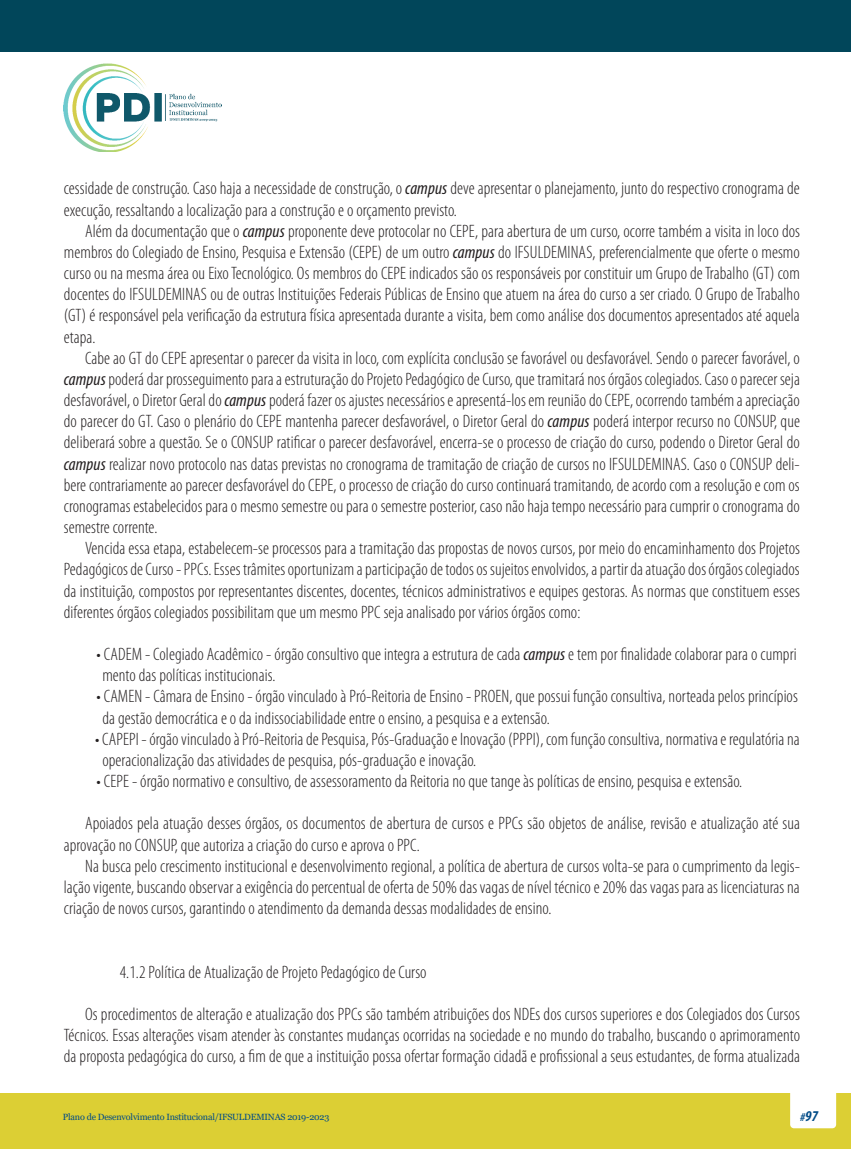
<style>
.page{position:relative;width:851px;height:1149px;background:#fff}
.page>*{position:absolute;margin:0;border:0;box-sizing:border-box;transform-origin:0 0}
.t1{font:300 condensed 18px/21.1px "Myriad Pro";letter-spacing:.005em;color:#231f20}
.t2{font:italic 700 condensed 15px "Myriad Pro";color:#004b87}
.t3{font:9px "Georgia";letter-spacing:-.02em;color:#004b87}
.s1{font-weight:400;font-style:italic}
.s2{font-size:12px}
</style>
<div class="page">
<div style="left:0;top:1093px;width:850px;height:55px;background:#dccf34"></div>
<div style="left:790px;top:1077px;width:46px;height:50px;background:#fff;border-radius:4px"></div>
<div style="left:0;top:0;width:850px;height:52px;background:#01465a"></div>
<img style="left:64px;top:64px;width:157px;height:88px">
<p class="t1" style="left:64px;top:178px;width:737px">cessidade de construção. Caso haja a necessidade de construção, o <span class="s1">campus</span> deve apresentar o planejamento, junto do respectivo cronograma de execução, ressaltando a localização para a construção e o orçamento previsto.</p>
<p class="t1" style="left:64px;top:220px;width:737px;text-align:justify;text-indent:21px">Além da documentação que o <span class="s1">campus</span> proponente deve protocolar no CEPE, para abertura de um curso, ocorre também a visita in loco dos membros do Colegiado de Ensino, Pesquisa e Extensão (CEPE) de um outro <span class="s1">campus</span> do IFSULDEMINAS, preferencialmente que oferte o mesmo curso ou na mesma área ou Eixo Tecnológico. Os membros do CEPE indicados são os responsáveis por constituir um Grupo de Trabalho (GT) com docentes do IFSULDEMINAS ou de outras Instituições Federais Públicas de Ensino que atuem na área do curso a ser criado. O Grupo de Trabalho (GT) é responsável pela verificação da estrutura física apresentada durante a visita, bem como análise dos documentos apresentados até aquela etapa.</p>
<p class="t1" style="left:64px;top:347px;width:737px;text-align:justify;text-indent:21px">Cabe ao GT do CEPE apresentar o parecer da visita in loco, com explícita conclusão se favorável ou desfavorável. Sendo o parecer favorável, o <span class="s1">campus</span> poderá dar prosseguimento para a estruturação do Projeto Pedagógico de Curso, que tramitará nos órgãos colegiados. Caso o parecer seja desfavorável, o Diretor Geral do <span class="s1">campus</span> poderá fazer os ajustes necessários e apresentá-los em reunião do CEPE, ocorrendo também a apreciação do parecer do GT. Caso o plenário do CEPE mantenha parecer desfavorável, o Diretor Geral do <span class="s1">campus</span> poderá interpor recurso no CONSUP, que deliberará sobre a questão. Se o CONSUP ratificar o parecer desfavorável, encerra-se o processo de criação do curso, podendo o Diretor Geral do <span class="s1">campus</span> realizar novo protocolo nas datas previstas no cronograma de tramitação de criação de cursos no IFSULDEMINAS. Caso o CONSUP deli&shy;bere contrariamente ao parecer desfavorável do CEPE, o processo de criação do curso continuará tramitando, de acordo com a resolução e com os cronogramas estabelecidos para o mesmo semestre ou para o semestre posterior, caso não haja tempo necessário para cumprir o cronograma do semestre corrente.</p>
<p class="t1" style="left:64px;top:538px;width:737px;text-align:justify;text-indent:21px">Vencida essa etapa, estabelecem-se processos para a tramitação das propostas de novos cursos, por meio do encaminhamento dos Projetos Pedagógicos de Curso - PPCs. Esses trâmites oportunizam a participação de todos os sujeitos envolvidos, a partir da atuação dos órgãos colegiados da instituição, compostos por representantes discentes, docentes, técnicos administrativos e equipes gestoras. As normas que constituem esses diferentes órgãos colegiados possibilitam que um mesmo PPC seja analisado por vários órgãos como:</p>
<p class="t1" style="left:102px;top:643px;width:695px;text-indent:-6px">• CADEM - Colegiado Acadêmico - órgão consultivo que integra a estrutura de cada <span class="s1">campus</span> e tem por finalidade colaborar para o cumpri mento das políticas institucionais.</p>
<p class="t1" style="left:102px;top:686px;width:697px;text-indent:-6px">• CAMEN - Câmara de Ensino - órgão vinculado à Pró-Reitoria de Ensino - PROEN, que possui função consultiva, norteada pelos princípios da gestão democrática e o da indissociabilidade entre o ensino, a pesquisa e a extensão.</p>
<p class="t1" style="left:102px;top:728px;width:699px;text-indent:-7px">• CAPEPI - órgão vinculado à Pró-Reitoria de Pesquisa, Pós-Graduação e Inovação (PPPI), com função consultiva, normativa e regulatória na operacionalização das atividades de pesquisa, pós-graduação e inovação.</p>
<p class="t1" style="left:97px;top:770px;width:647px">• CEPE - órgão normativo e consultivo, de assessoramento da Reitoria no que tange às políticas de ensino, pesquisa e extensão.</p>
<p class="t1" style="left:64px;top:813px;width:737px;text-indent:21px">Apoiados pela atuação desses órgãos, os documentos de abertura de cursos e PPCs são objetos de análise, revisão e atualização até sua aprovação no CONSUP, que autoriza a criação do curso e aprova o PPC.</p>
<p class="t1" style="left:64px;top:855px;width:737px;text-align:justify;text-indent:21px">Na busca pelo crescimento institucional e desenvolvimento regional, a política de abertura de cursos volta-se para o cumprimento da legis&shy;lação vigente, buscando observar a exigência do percentual de oferta de 50% das vagas de nível técnico e 20% das vagas para as licenciaturas na criação de novos cursos, garantindo o atendimento da demanda dessas modalidades de ensino.</p>
<p class="t1" style="left:120px;top:961px;width:308px">4.1.2 Política de Atualização de Projeto Pedagógico de Curso</p>
<p class="t1" style="left:64px;top:1003px;width:737px;text-align:justify;text-indent:21px">Os procedimentos de alteração e atualização dos PPCs são também atribuições dos NDEs dos cursos superiores e dos Colegiados dos Cursos Técnicos. Essas alterações visam atender às constantes mudanças ocorridas na sociedade e no mundo do trabalho, buscando o aprimoramento da proposta pedagógica do curso, a fim de que a instituição possa ofertar formação cidadã e profissional a seus estudantes, de forma atualizada</p>
<p class="t3" style="left:63px;top:1111px;width:268px">Plano de Desenvolvimento Institucional/IFSULDEMINAS 2019-2023</p>
<p class="t2" style="left:800px;top:1105px;width:20px"><span class="s2">#</span>97</p>
</div>
